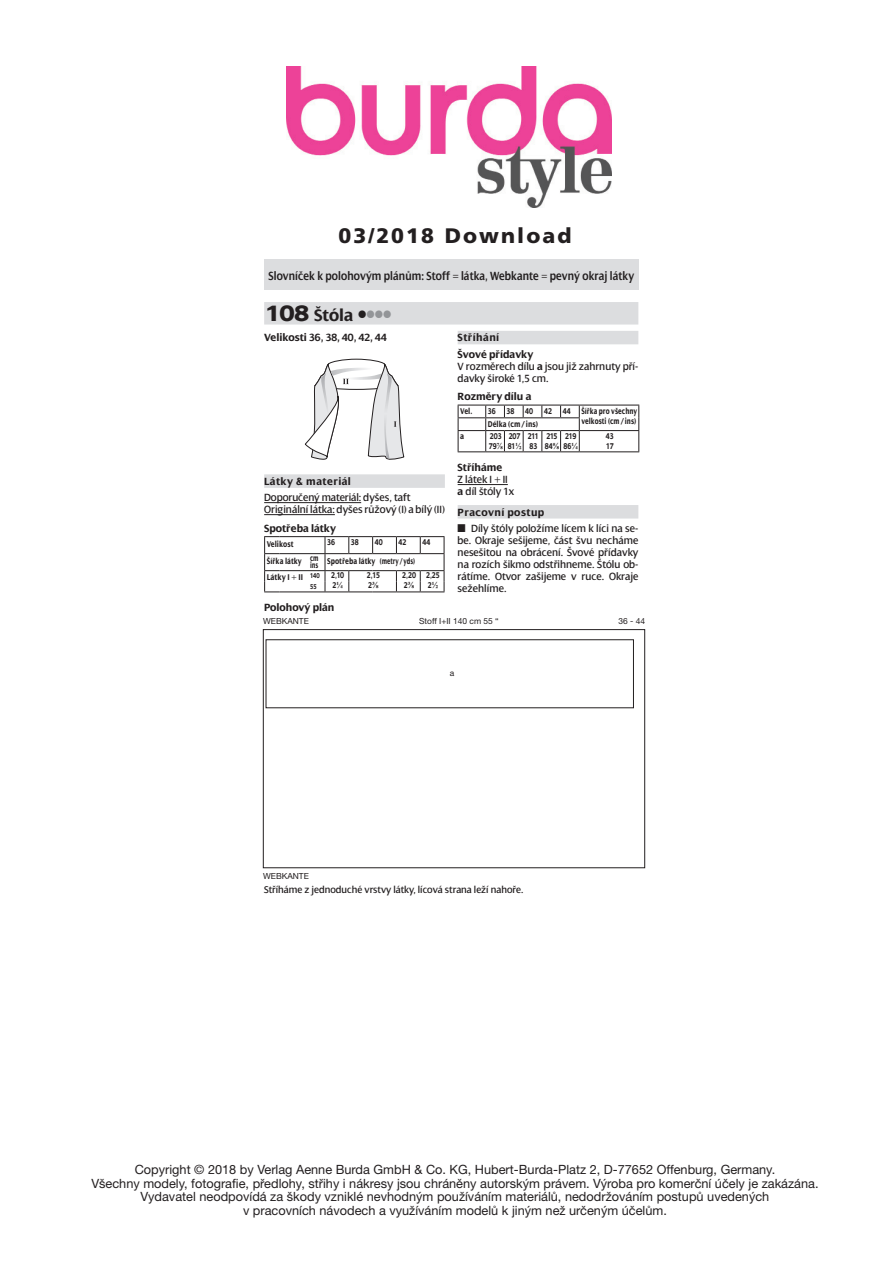
<style>
.page{position:relative;width:893px;height:1263px;background:#fff}
.page>*{position:absolute;margin:0;border:0;box-sizing:border-box;transform-origin:0 0}
._01_Download-Schnitt{font:900 21px "Frutiger CE";letter-spacing:.1em;color:#231f20}
._0_HL_Headline_Linie{font:700 18px "Dialog LTCE";color:#231f20;scale:.95 1}
.Copyright{font:12.75px/13.5px "Helvetica Neue CE";color:#231f20;text-align:center}
.t1{font:600 12.75px "Dialog LTCE";letter-spacing:.01em;color:#231f20;scale:.85 1}
._1_LT_Lauftext_Roman{font:11.25px/12px "Dialog LTCE";color:#231f20;scale:.95 1}
._1_LT_Lauftext_Black{font:700 11.25px "Dialog LTCE";color:#231f20;scale:.95 1}
._1_LT_Lauftext_Zwisc{font:700 11.25px "Dialog LTCE";letter-spacing:.04em;color:#231f20;scale:.95 1}
._1_LT_Lauftext_Bold{font:700 11.25px "Dialog LTCE";color:#231f20;scale:.95 1}
._1_LT_Zuschneideplan{font:10.5px "Dialog LTCE";color:#231f20;scale:.95 1}
._4_LT_burdastyle_Tab{font:700 condensed 9px "Dialog LTCE";color:#231f20;scale:.95 1}
.Tabellenzahlen{font:700 condensed 9px "Dialog LTCE";color:#231f20;scale:.95 1}
._4_LT_burdastyle_Tab-2{font:700 condensed 9px/9.8px "Dialog LTCE";color:#231f20;scale:.9 1}
._4_LT_burdastyle_Tab-3{font:700 condensed 9px "Dialog LTCE";color:#231f20}
._4_LT_burdastyle_Tab-4{font:700 condensed 9px "Dialog LTCE";color:#231f20;scale:.8 1}
.t2{font:8.4px "Helvetica Neue";color:#231f20}
._4_LT_burdastyle_Tab-5{font:700 condensed 7.5px "Dialog LTCE";color:#231f20;scale:.95 1}
.s1{font-weight:800;font-size:24px}
.s2{font-family:"Times New Roman";font-stretch:normal}
.s3{font-weight:700}
</style>
<div class="page">
<img style="left:286px;top:67px;width:325px;height:140px">
<div style="left:264px;top:259px;width:374px;height:31px;background:#dcdddf"></div>
<svg style="left:304px;top:359px;width:101px;height:101px"></svg>
<div style="left:266px;top:639px;width:368px;height:69px;border:1px solid #231f20"></div>
<div style="left:263px;top:629px;width:382px;height:239px;border:1px solid #231f20"></div>
<div style="left:264px;top:474px;width:181px;height:14px;background:#dcdddf"></div>
<hr style="left:264px;top:502px;width:97px;height:1px;background:#231f20">
<hr style="left:264px;top:514px;width:71px;height:1px;background:#231f20">
<div style="left:458px;top:331px;width:180px;height:13px;background:#dcdddf"></div>
<hr style="left:458px;top:484px;width:50px;height:1px;background:#231f20">
<div style="left:458px;top:505px;width:180px;height:13px;background:#dcdddf"></div>
<div style="left:264px;top:302px;width:374px;height:23px;background:#dcdddf"></div>
<hr style="left:579px;top:405px;width:60px;height:1px;background:#231f20">
<svg style="left:458px;top:405px;width:122px;height:47px"></svg>
<svg style="left:638px;top:405px;width:1px;height:46px"></svg>
<hr style="left:579px;top:430px;width:60px;height:1px;background:#231f20">
<hr style="left:579px;top:451px;width:60px;height:1px;background:#231f20">
<svg style="left:264px;top:536px;width:181px;height:56px"></svg>
<p class="_01_Download-Schnitt" style="left:338px;top:224px;width:234px">03/2018 Download</p>
<p class="t1" style="left:268px;top:269px;width:432px">Slovníček k polohovým plánům: Stoff = látka, Webkante = pevný okraj látky</p>
<p class="_0_HL_Headline_Linie" style="left:266px;top:306px;width:133px"><span class="s1">108</span> Štóla <sup>d</sup><sup>ddd</sup></p>
<p class="_1_LT_Lauftext_Black" style="left:264px;top:332px;width:131px">Velikosti 36, 38, 40, 42, 44</p>
<p class="_1_LT_Lauftext_Zwisc" style="left:264px;top:475px;width:93px">Látky &amp; materiál</p>
<p class="_1_LT_Lauftext_Roman" style="left:264px;top:492px;width:156px">Doporučený materiál: dyšes, taft</p>
<p class="_1_LT_Lauftext_Roman" style="left:264px;top:504px;width:192px">Originální látka: dyšes růžový (I) a bílý (II)</p>
<p class="_1_LT_Lauftext_Bold" style="left:264px;top:522px;width:77px">Spotřeba látky</p>
<p class="_4_LT_burdastyle_Tab" style="left:267px;top:539px;width:30px">Velikost</p>
<p class="Tabellenzahlen" style="left:327px;top:538px;width:10px">36</p>
<p class="Tabellenzahlen" style="left:351px;top:538px;width:10px">38</p>
<p class="Tabellenzahlen" style="left:375px;top:538px;width:10px">40</p>
<p class="Tabellenzahlen" style="left:399px;top:538px;width:10px">42</p>
<p class="Tabellenzahlen" style="left:422px;top:538px;width:10px">44</p>
<p class="_4_LT_burdastyle_Tab" style="left:267px;top:556px;width:39px">Šířka látky</p>
<p class="_4_LT_burdastyle_Tab-4" style="left:310px;top:553px;width:12px">cm</p>
<p class="_4_LT_burdastyle_Tab-4" style="left:310px;top:561px;width:12px">ins</p>
<p class="_4_LT_burdastyle_Tab" style="left:327px;top:556px;width:94px">Spotřeba látky (metry / yds)</p>
<p class="_4_LT_burdastyle_Tab-3" style="left:267px;top:572px;width:38px">Látky I + II</p>
<p class="_4_LT_burdastyle_Tab-5" style="left:310px;top:572px;width:12px">140</p>
<p class="Tabellenzahlen" style="left:331px;top:570px;width:15px">2,10</p>
<p class="Tabellenzahlen" style="left:367px;top:570px;width:15px">2,15</p>
<p class="Tabellenzahlen" style="left:368px;top:580px;width:12px">2<span class="s2">⅜</span></p>
<p class="Tabellenzahlen" style="left:402px;top:570px;width:16px">2,20</p>
<p class="Tabellenzahlen" style="left:426px;top:570px;width:16px">2,25</p>
<p class="_4_LT_burdastyle_Tab-5" style="left:310px;top:582px;width:9px">55</p>
<p class="Tabellenzahlen" style="left:333px;top:580px;width:12px">2<span class="s2">¼</span></p>
<p class="Tabellenzahlen" style="left:404px;top:580px;width:12px">2<span class="s2">⅜</span></p>
<p class="Tabellenzahlen" style="left:428px;top:580px;width:12px">2<span class="s2">½</span></p>
<p class="_1_LT_Lauftext_Black" style="left:264px;top:601px;width:75px">Polohový plán</p>
<p class="_1_LT_Lauftext_Zwisc" style="left:458px;top:332px;width:45px">Stříhání</p>
<p class="_1_LT_Lauftext_Black" style="left:458px;top:348px;width:81px">Švové přídavky</p>
<p class="_1_LT_Lauftext_Roman" style="left:458px;top:360px;width:192px">V rozměrech dílu <span class="s3">a</span> jsou již zahrnuty pří&shy;davky široké 1,5 cm.</p>
<p class="_1_LT_Lauftext_Bold" style="left:458px;top:391px;width:79px">Rozměry dílu a</p>
<p class="_4_LT_burdastyle_Tab" style="left:460px;top:406px;width:14px">Vel.</p>
<p class="_4_LT_burdastyle_Tab" style="left:488px;top:406px;width:10px">36</p>
<p class="_4_LT_burdastyle_Tab" style="left:507px;top:406px;width:10px">38</p>
<p class="_4_LT_burdastyle_Tab" style="left:525px;top:406px;width:10px">40</p>
<p class="_4_LT_burdastyle_Tab" style="left:544px;top:406px;width:10px">42</p>
<p class="_4_LT_burdastyle_Tab" style="left:563px;top:406px;width:10px">44</p>
<p class="_4_LT_burdastyle_Tab-2" style="left:581px;top:406px;width:64px">Šířka pro všechny velkosti (cm/ins)</p>
<p class="_4_LT_burdastyle_Tab" style="left:488px;top:419px;width:54px">Délka (cm/ins)</p>
<p class="_4_LT_burdastyle_Tab-3" style="left:460px;top:432px;width:6px">a</p>
<p class="_4_LT_burdastyle_Tab" style="left:490px;top:432px;width:14px">203</p>
<p class="_4_LT_burdastyle_Tab" style="left:489px;top:441px;width:16px">79<span class="s2">⅞</span></p>
<p class="_4_LT_burdastyle_Tab" style="left:509px;top:432px;width:14px">207</p>
<p class="_4_LT_burdastyle_Tab" style="left:508px;top:441px;width:16px">81<span class="s2">½</span></p>
<p class="_4_LT_burdastyle_Tab" style="left:565px;top:432px;width:13px">219</p>
<p class="_4_LT_burdastyle_Tab" style="left:564px;top:441px;width:17px">86<span class="s2">¼</span></p>
<p class="_4_LT_burdastyle_Tab" style="left:528px;top:432px;width:13px">211</p>
<p class="_4_LT_burdastyle_Tab" style="left:529px;top:441px;width:10px">83</p>
<p class="_4_LT_burdastyle_Tab" style="left:546px;top:432px;width:13px">215</p>
<p class="_4_LT_burdastyle_Tab" style="left:545px;top:441px;width:17px">84<span class="s2">⅝</span></p>
<p class="_4_LT_burdastyle_Tab" style="left:606px;top:432px;width:10px">43</p>
<p class="_4_LT_burdastyle_Tab" style="left:606px;top:441px;width:9px">17</p>
<p class="_1_LT_Lauftext_Black" style="left:458px;top:461px;width:49px">Stříháme</p>
<p class="_1_LT_Lauftext_Roman" style="left:458px;top:474px;width:54px">Z látek I + II</p>
<p class="_1_LT_Lauftext_Roman" style="left:458px;top:486px;width:61px"><span class="s3">a</span> díl štóly 1x</p>
<p class="_1_LT_Lauftext_Zwisc" style="left:458px;top:506px;width:93px">Pracovní postup</p>
<p class="_1_LT_Lauftext_Roman" style="left:458px;top:522px;width:192px;text-align:justify">■ Díly štóly položíme lícem k líci na se&shy;be. Okraje sešijeme, část švu necháme nesešitou na obrácení. Švové přídavky na rozích šikmo odstřihneme. Štólu ob&shy;rátíme. Otvor zašijeme v ruce. Okraje sežehlíme.</p>
<p class="t2" style="left:263px;top:616px;width:47px">WEBKANTE</p>
<p class="t2" style="left:419px;top:616px;width:81px">Stoff I+II 140 cm 55 “</p>
<p class="t2" style="left:619px;top:616px;width:28px">36 - 44</p>
<p class="t2" style="left:263px;top:871px;width:47px">WEBKANTE</p>
<p class="t2" style="left:450px;top:668px;width:6px">a</p>
<p class="_1_LT_Zuschneideplan" style="left:264px;top:884px;width:274px">Stříháme z jednoduché vrstvy látky, lícová strana leží nahoře.</p>
<p class="Copyright" style="left:91px;top:1163px;width:729px">Copyright © 2018 by Verlag Aenne Burda GmbH &amp; Co. KG, Hubert-Burda-Platz 2, D-77652 Offenburg, Germany.<br>Všechny modely, fotografie, předlohy, střihy i nákresy jsou chráněny autorským právem. Výroba pro komerční účely je zakázána.<br>Vydavatel neodpovídá za škody vzniklé nevhodným používáním materiálů, nedodržováním postupů uvedených<br>v pracovních návodech a využíváním modelů k jiným než určeným účelům.</p>
</div>
